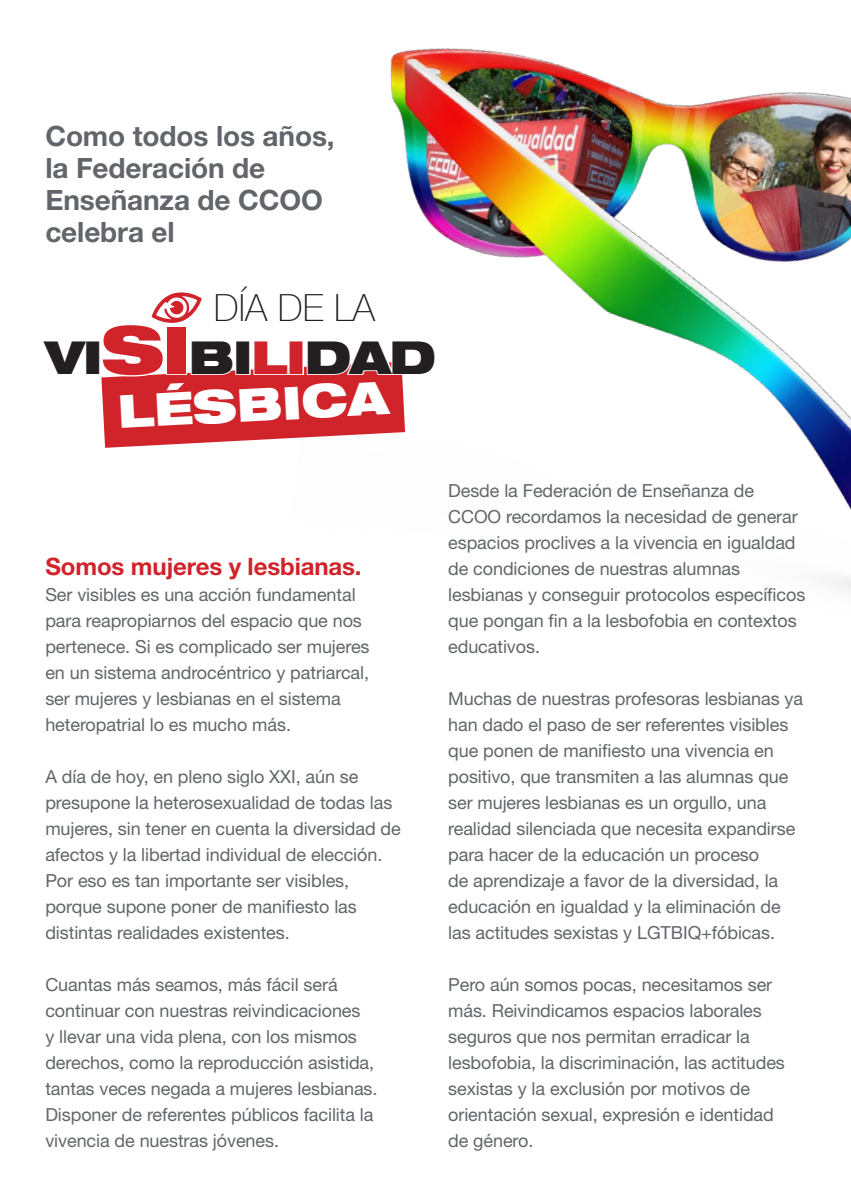
<style>
.page{position:relative;width:851px;height:1191px;background:#fff}
.page>*{position:absolute;margin:0;border:0;box-sizing:border-box;transform-origin:0 0}
.t1{font:900 expanded 45.6px "Helvetica Neue LT Std";letter-spacing:-.025em;color:#231f20}
.t2{font:900 expanded 45.6px "Helvetica Neue LT Std";color:#fff}
.t3{font:100 37.4px "Helvetica Neue";color:#231f20}
.t4{font:700 28px/32px "Helvetica Neue LT Std";letter-spacing:-.005em;color:#62656a}
.t5{font:700 24px "Helvetica Neue LT Std";letter-spacing:-.005em;color:#d1232a}
.t6{font:18px/26px "Helvetica Neue LT Std";letter-spacing:-.005em;color:#62656a}
.s1{font-size:65.4px;color:#d1232a}
.s2{color:#d1232a}
</style>
<div class="page">
<svg style="left:101px;top:292px;width:178px;height:156px"></svg>
<img style="left:279px;top:48px;width:571px;height:544px">
<p class="t4" style="left:45px;top:119px;width:291px">Como todos los años, la Federación de<br>Enseñanza de CCOO celebra el</p>
<p class="t3" style="left:214px;top:279px;width:163px">DÍA DE LA</p>
<p class="t1" style="left:45px;top:327px;width:392px">VI<span class="s1">SI</span>BI<span class="s2">LI</span>DAD</p>
<p class="t2" style="left:116px;top:382px;width:272px;rotate:-3deg">LÉSBICA</p>
<p class="t5" style="left:45px;top:551px;width:318px">Somos mujeres y lesbianas.</p>
<p class="t6" style="left:45px;top:581px;width:325px">Ser visibles es una acción fundamental para reapropiarnos del espacio que nos pertenece. Si es complicado ser mujeres en un sistema androcéntrico y patriarcal, ser mujeres y lesbianas en el sistema heteropatrial lo es mucho más.</p>
<p class="t6" style="left:45px;top:763px;width:357px">A día de hoy, en pleno siglo XXI, aún se presupone la heterosexualidad de todas las mujeres, sin tener en cuenta la diversidad de afectos y la libertad individual de elección.<br>Por eso es tan importante ser visibles, porque supone poner de manifiesto las distintas realidades existentes.</p>
<p class="t6" style="left:45px;top:971px;width:333px">Cuantas más seamos, más fácil será continuar con nuestras reivindicaciones<br>y llevar una vida plena, con los mismos derechos, como la reproducción asistida, tantas veces negada a mujeres lesbianas.<br>Disponer de referentes públicos facilita la vivencia de nuestras jóvenes.</p>
<p class="t6" style="left:448px;top:477px;width:358px">Desde la Federación de Enseñanza de CCOO recordamos la necesidad de generar espacios proclives a la vivencia en igualdad de condiciones de nuestras alumnas lesbianas y conseguir protocolos específicos que pongan fin a la lesbofobia en contextos educativos.</p>
<p class="t6" style="left:448px;top:685px;width:356px">Muchas de nuestras profesoras lesbianas ya han dado el paso de ser referentes visibles que ponen de manifiesto una vivencia en positivo, que transmiten a las alumnas que ser mujeres lesbianas es un orgullo, una realidad silenciada que necesita expandirse para hacer de la educación un proceso<br>de aprendizaje a favor de la diversidad, la educación en igualdad y la eliminación de las actitudes sexistas y LGTBIQ+fóbicas.</p>
<p class="t6" style="left:448px;top:971px;width:338px">Pero aún somos pocas, necesitamos ser más. Reivindicamos espacios laborales seguros que nos permitan erradicar la lesbofobia, la discriminación, las actitudes sexistas y la exclusión por motivos de orientación sexual, expresión e identidad de género.</p>
</div>
